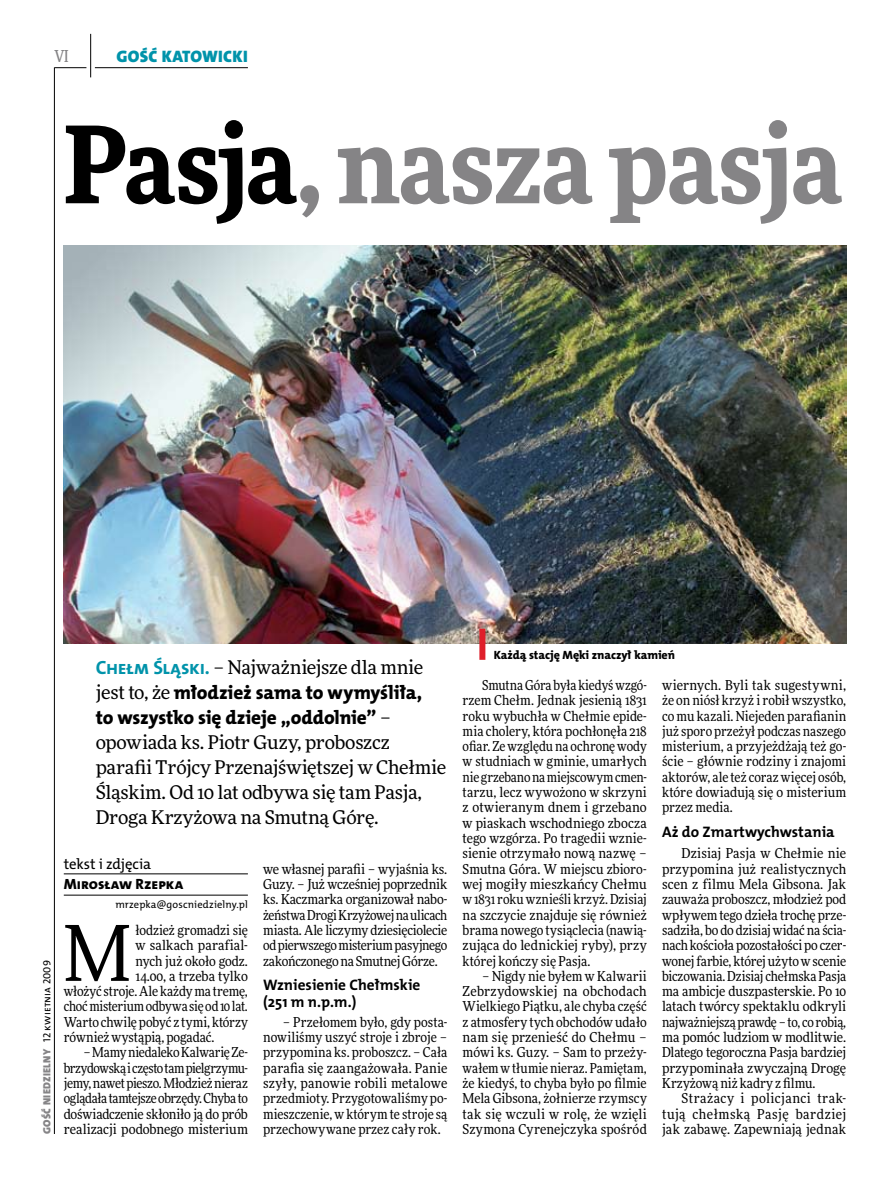
<style>
.page{position:relative;width:893px;height:1191px;background:#fff}
.page>*{position:absolute;margin:0;border:0;box-sizing:border-box;transform-origin:0 0}
.t1{font:900 106.5px "Freeday Narrow";letter-spacing:-.005em;color:#858486}
.t2{font:76.95px "Freeday Narrow News";color:#000}
.t3{font:19.35px/24.9px "The Mix HP8 Ex Bld";letter-spacing:.005em;color:#000}
.t4{font:18.9px/24.9px "Freeday News";letter-spacing:-.01em;color:#000}
.t5{font:16.65px "The Mix HP9 Blk";letter-spacing:.02em;color:#0093aa}
.t6{font:500 16.5px "Freeday Narrow";color:#858486;scale:.9 1}
.t7{font:15.3px/17.7px "The Mix HP7 Bld";color:#000}
.t8{font:14.85px "The Mix HP8 Ex Bld";color:#000}
.t9{font:14.85px "The Mix HP5 Plain";color:#000}
.t10{font:13.65px/15.3px "Freeday Narrow News";color:#000;text-align:justify}
.t11{font:12px "The Mix HP8 Ex Bld";letter-spacing:-.005em;color:#000}
.t12{font:10.5px "The Mix HP9 Blk";letter-spacing:.025em;color:#858486}
.t13{font:10.5px "The Mix HP5 Plain";color:#000}
.s1{color:#000}
.s2{font-family:"The Mix HP5 Plain";color:#000}
.s3{font-family:"The Mix HP7 Bld";font-size:19.35px;color:#0093aa}
.s4{font-family:"Freeday News";font-size:18.9px}
</style>
<div class="page">
<hr style="left:54px;top:67px;width:1px;height:1067px;background:#000">
<hr style="left:90px;top:34px;width:1px;height:43px;background:#000">
<hr style="left:54px;top:67px;width:32px;height:1px;background:#000">
<hr style="left:95px;top:67px;width:153px;height:1px;background:#000">
<hr style="left:64px;top:873px;width:184px;height:1px;background:#000">
<hr style="left:64px;top:895px;width:184px;height:1px;background:#000">
<img style="left:64px;top:246px;width:782px;height:398px">
<div style="left:479px;top:628px;width:6px;height:32px;background:#df1f2a"></div>
<p class="t6" style="left:54px;top:46px;width:17px">VI</p>
<p class="t5" style="left:117px;top:46px;width:133px">GOŚĆ KATOWICKI</p>
<h1 class="t1" style="left:64px;top:95px;width:780px"><span class="s1">Pasja</span>, nasza pasja</h1>
<p class="t12" style="left:40px;top:1134px;width:175px;rotate:-90deg">GOŚĆ NIEDZIELNY <span class="s2">12 kwietnia 2009</span></p>
<h3 class="t4" style="left:96px;top:654px;width:329px"><span class="s3">Chełm Śląski.</span> – Najważniejsze dla mnie</h3>
<h3 class="t3" style="left:96px;top:680px;width:328px"><span class="s4">jest to, że</span> młodzież sama to wymyśliła, to wszystko się dzieje „oddolnie” <span class="s4">–</span></h3>
<h3 class="t4" style="left:96px;top:729px;width:352px">opowiada ks. Piotr Guzy, proboszcz parafii Trójcy Przenajświętszej w Chełmie Śląskim. Od 10 lat odbywa się tam Pasja, Droga Krzyżowa na Smutną Górę.</h3>
<p class="t9" style="left:64px;top:854px;width:89px">tekst i zdjęcia</p>
<p class="t8" style="left:64px;top:874px;width:121px">Mirosław Rzepka</p>
<p class="t13" style="left:115px;top:898px;width:134px">mrzepka@goscniedzielny.pl</p>
<h2 class="t2" style="left:64px;top:906px;width:69px">M</h2>
<p class="t10" style="left:135px;top:922px;width:114px">łodzież gromadzi się</p>
<p class="t10" style="left:135px;top:937px;width:114px">w salkach parafial-</p>
<p class="t10" style="left:135px;top:953px;width:114px">nych już około godz.</p>
<p class="t10" style="left:135px;top:968px;width:114px">14.00, a trzeba tylko</p>
<p class="t10" style="left:64px;top:983px;width:186px">włożyć stroje. Ale każdy ma tremę,</p>
<p class="t10" style="left:64px;top:998px;width:186px">choć misterium odbywa się od 10 lat.</p>
<p class="t10" style="left:64px;top:1014px;width:186px">Warto chwilę pobyć z tymi, którzy</p>
<p class="t10" style="left:64px;top:1029px;width:152px">również wystąpią, pogadać.</p>
<p class="t10" style="left:64px;top:1044px;width:186px;text-indent:20px">– Mamy niedaleko Kalwarię Ze&shy;brzydowską iczęsto tam pielgrzymu&shy;jemy, nawet pieszo. Młodzież nieraz oglądała tamtejsze obrzędy. Chyba to doświadczenie skłoniło ją do prób realizacji podobnego misterium</p>
<p class="t10" style="left:263px;top:861px;width:186px">we własnej parafii – wyjaśnia ks.<br>Guzy. – Już wcześniej poprzednik ks. Kaczmarka organizował nabo&shy;żeństwa Drogi Krzyżowej na ulicach miasta. Ale liczymy dziesięciolecie od pierwszego misterium pasyjnego zakończonego na Smutnej Górze.</p>
<p class="t7" style="left:263px;top:975px;width:159px">Wzniesienie Chełmskie (251 m n.p.m.)</p>
<p class="t10" style="left:263px;top:1014px;width:186px;text-indent:20px">– Przełomem było, gdy posta&shy;nowiliśmy uszyć stroje i zbroje – przypomina ks. proboszcz. – Cała parafia się zaangażowała. Panie szyły, panowie robili metalowe przedmioty. Przygotowaliśmy po&shy;mieszczenie, w którym te stroje są przechowywane przez cały rok.</p>
<p class="t11" style="left:494px;top:647px;width:183px">Każdą stację Męki znaczył kamień</p>
<p class="t10" style="left:463px;top:677px;width:186px;text-indent:20px">Smutna Góra była kiedyś wzgó&shy;rzem Chełm. Jednak jesienią 1831 roku wybuchła w Chełmie epide&shy;mia cholery, która pochłonęła 218 ofiar. Ze względu na ochronę wody w studniach w gminie, umarłych nie grzebano na miejscowym cmen&shy;tarzu, lecz wywożono w skrzyni z otwieranym dnem i grzebano w piaskach wschodniego zbocza tego wzgórza. Po tragedii wznie&shy;sienie otrzymało nową nazwę – Smutna Góra. W miejscu zbioro&shy;wej mogiły mieszkańcy Chełmu w 1831 roku wznieśli krzyż. Dzisiaj na szczycie znajduje się również brama nowego tysiąclecia (nawią&shy;zująca do lednickiej ryby), przy której kończy się Pasja.</p>
<p class="t10" style="left:463px;top:968px;width:186px;text-indent:20px">– Nigdy nie byłem w Kalwarii Zebrzydowskiej na obchodach Wielkiego Piątku, ale chyba część z atmosfery tych obchodów udało nam się przenieść do Chełmu – mówi ks. Guzy. – Sam to przeży&shy;wałem w tłumie nieraz. Pamiętam, że kiedyś, to chyba było po filmie Mela Gibsona, żołnierze rzymscy tak się wczuli w rolę, że wzięli Szymona Cyrenejczyka spośród</p>
<p class="t10" style="left:662px;top:677px;width:186px">wiernych. Byli tak sugestywni, że on niósł krzyż i robił wszystko, co mu kazali. Niejeden parafianin już sporo przeżył podczas naszego misterium, a przyjeżdżają też go&shy;ście – głównie rodziny i znajomi aktorów, ale też coraz więcej osób, które dowiadują się o misterium przez media.</p>
<p class="t7" style="left:662px;top:822px;width:174px">Aż do Zmartwychwstania</p>
<p class="t10" style="left:662px;top:845px;width:186px;text-indent:20px">Dzisiaj Pasja w Chełmie nie przypomina już realistycznych scen z filmu Mela Gibsona. Jak zauważa proboszcz, młodzież pod wpływem tego dzieła trochę prze&shy;sadziła, bo do dzisiaj widać na ścia&shy;nach kościoła pozostałości po czer&shy;wonej farbie, której użyto w scenie biczowania. Dzisiaj chełmska Pasja ma ambicje duszpasterskie. Po 10 latach twórcy spektaklu odkryli najważniejszą prawdę – to, co robią, ma pomóc ludziom w modlitwie.<br>Dlatego tegoroczna Pasja bardziej przypominała zwyczajną Drogę Krzyżową niż kadry z filmu.</p>
<p class="t10" style="left:662px;top:1090px;width:186px;text-indent:20px">Strażacy i policjanci trak&shy;tują chełmską Pasję bardziej jak zabawę. Zapewniają jednak</p>
</div>
